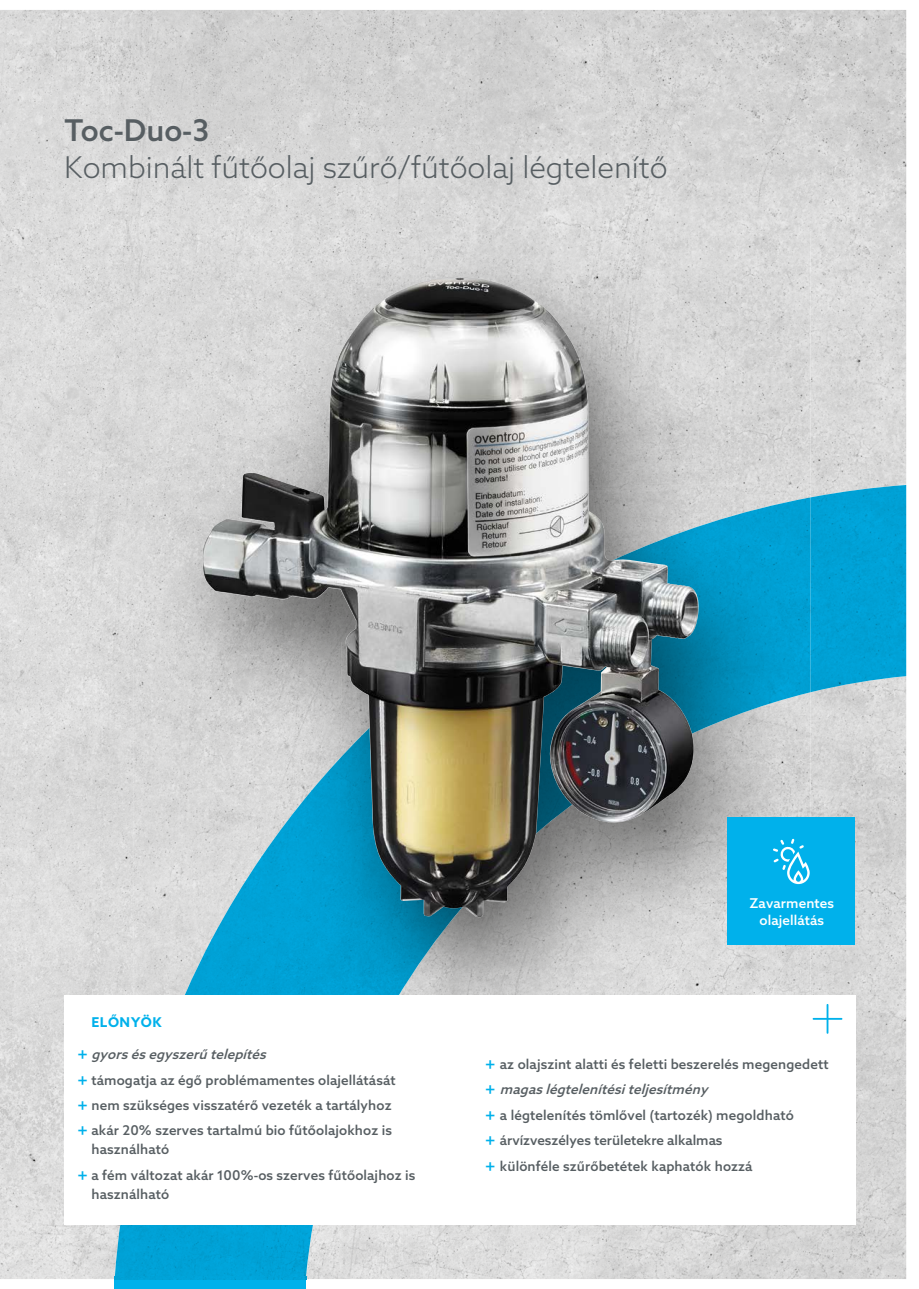
<style>
.page{position:relative;width:919px;height:1289px;background:#fff}
.page>*{position:absolute;margin:0;border:0;box-sizing:border-box;transform-origin:0 0}
.t1{font:300 30px "Azo Sans 2";color:#575e62}
.t2{font:500 30px "Azo Sans 2";color:#575e62}
.t3{font:500 13.5px/25.3px "Azo Sans 2";letter-spacing:.01em;color:#575e62}
.t4{font:500 13.5px/16.5px "Azo Sans 2";letter-spacing:.01em;color:#fff;text-align:center}
.t5{font:700 13.5px "Azo Sans 2";letter-spacing:.035em;color:#00b1eb}
.s1{font-size:17.25px;color:#00b1eb}
.s2{font-style:italic}
</style>
<div class="page">
<img style="left:0;top:10px;width:906px;height:1268px">
<img style="left:810px;top:485px;width:96px;height:207px">
<img style="left:115px;top:1225px;width:211px;height:51px">
<div style="left:115px;top:1278px;width:191px;height:10px;background:#00b1eb"></div>
<img style="left:115px;top:1277px;width:191px;height:1px">
<img style="left:115px;top:1276px;width:191px;height:1px">
<img style="left:133px;top:231px;width:521px;height:204px">
<img style="left:654px;top:231px;width:156px;height:266px">
<img style="left:133px;top:435px;width:68px;height:205px">
<img style="left:133px;top:640px;width:68px;height:205px">
<img style="left:654px;top:749px;width:156px;height:246px">
<img style="left:550px;top:917px;width:104px;height:78px">
<img style="left:498px;top:917px;width:52px;height:78px">
<img style="left:133px;top:845px;width:79px;height:150px">
<img style="left:461px;top:917px;width:37px;height:78px">
<img style="left:699px;top:497px;width:111px;height:252px">
<img style="left:362px;top:917px;width:99px;height:78px">
<div style="left:312px;top:917px;width:50px;height:78px;background:#009fd3"></div>
<div style="left:262px;top:917px;width:50px;height:78px;background:#00a1d5"></div>
<div style="left:212px;top:917px;width:50px;height:78px;background:#00a1d6"></div>
<img style="left:162px;top:938px;width:50px;height:57px">
<img style="left:201px;top:299px;width:498px;height:618px">
<div style="left:64px;top:995px;width:791px;height:230px;background:#fff"></div>
<svg style="left:812px;top:1004px;width:30px;height:29px"></svg>
<div style="left:727px;top:817px;width:128px;height:127px;background:#00b1eb"></div>
<svg style="left:773px;top:838px;width:36px;height:46px"></svg>
<h1 class="t2" style="left:64px;top:112px;width:146px">Toc-Duo-3</h1>
<h1 class="t1" style="left:64px;top:150px;width:604px">Kombinált fűtőolaj szűrő/fűtőolaj légtelenítő</h1>
<p class="t4" style="left:749px;top:895px;width:86px">Zavarmentes olajellátás</p>
<p class="t5" style="left:91px;top:1014px;width:72px">ELŐNYÖK</p>
<p class="t3" style="left:77px;top:1041px;width:319px"><span class="s1">+</span> <span class="s2">gyorsésegyszerű telepítés<br></span><span class="s1">+</span> támogatja az égő problémamentes olajellátását <span class="s1">+</span> nem szükséges visszatérő vezeték a tartályhoz <span class="s1">+</span> akár 20% szerves tartalmú bio fűtőolajokhoz is</p>
<p class="t3" style="left:77px;top:1136px;width:339px;text-indent:14px">használható<br><span class="s1">+</span> a fém változat akár 100%-os szerves fűtőolajhoz is</p>
<p class="t3" style="left:91px;top:1181px;width:79px">használható</p>
<p class="t3" style="left:485px;top:1051px;width:345px"><span class="s1">+</span> az olajszint alatti és feletti beszerelés megengedett <span class="s1">+</span> <span class="s2">magaslégtelenítésiteljesítmény<br></span><span class="s1">+</span> a légtelenítés tömlővel (tartozék) megoldható<br><span class="s1">+</span> árvízveszélyes területekre alkalmas<br><span class="s1">+</span> különféle szűrőbetétek kaphatók hozzá</p>
</div>
